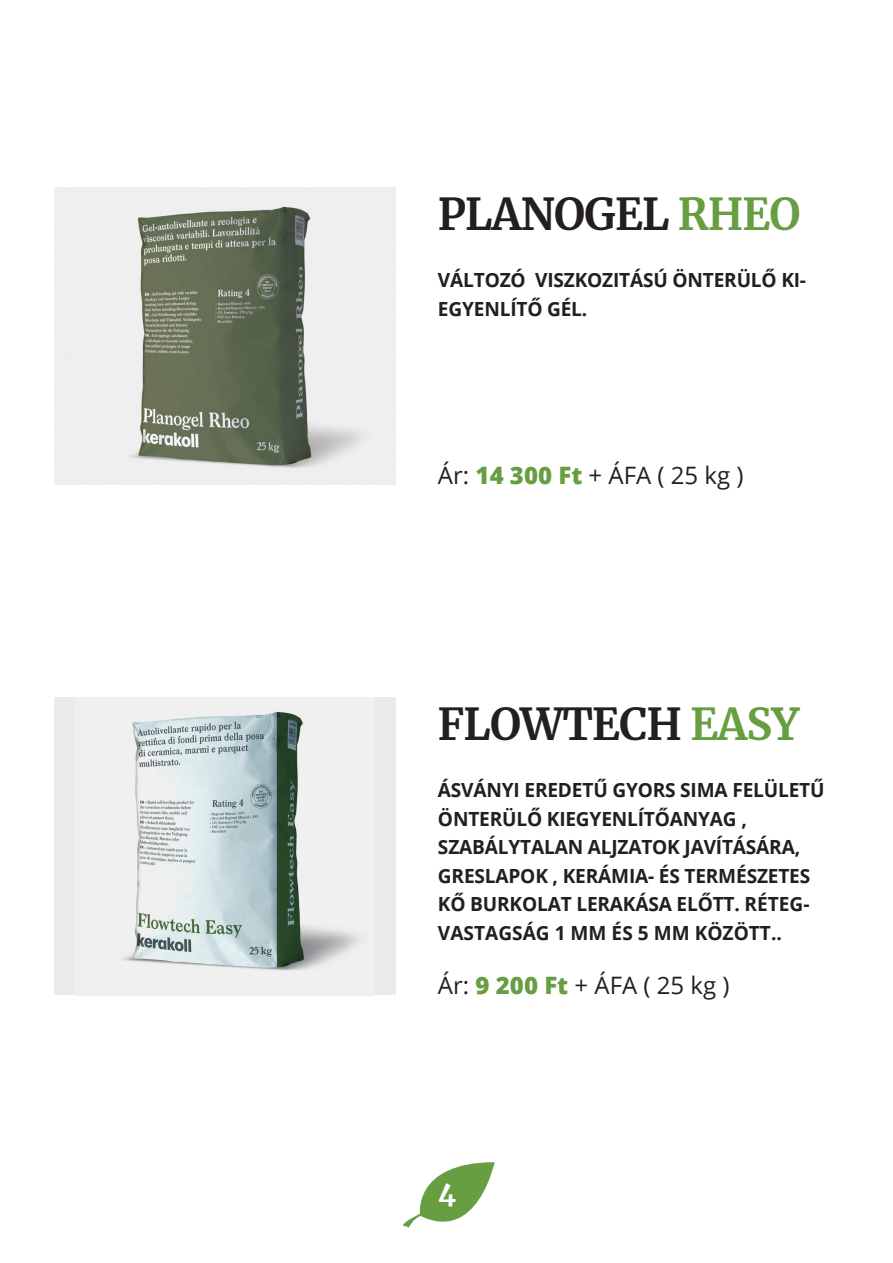
<style>
.page{position:relative;width:893px;height:1263px;background:#fff}
.page>*{position:absolute;margin:0;border:0;box-sizing:border-box;transform-origin:0 0}
.t1{font:700 43.5px "Merriweather";letter-spacing:-.02em;color:#231f20}
.t2{font:900 27px "Merriweather";color:#fff}
.t3{font:24px "Open Sans";color:#231f20}
.t4{font:700 19.5px/28.5px "Open Sans";letter-spacing:-.01em;color:#231f20}
.s1{color:#669e41}
.s2{font-weight:800;color:#669e41}
</style>
<div class="page">
<svg style="left:403px;top:1162px;width:92px;height:66px"></svg>
<div style="left:54px;top:697px;width:341px;height:298px;background:#ebebea"></div>
<img style="left:124px;top:711px;width:232px;height:259px">
<img style="left:54px;top:187px;width:341px;height:298px">
<p class="t1" style="left:438px;top:184px;width:364px">PLANOGEL <span class="s1">RHEO</span></p>
<p class="t4" style="left:438px;top:265px;width:370px">VÁLTOZÓ VISZKOZITÁSÚ ÖNTERÜLŐ KI‑<br>EGYENLÍTŐ GÉL.</p>
<p class="t3" style="left:438px;top:458px;width:307px">Ár: <span class="s2">14 300 Ft</span> + ÁFA ( 25 kg )</p>
<p class="t1" style="left:438px;top:694px;width:363px">FLOWTECH <span class="s1">EASY</span></p>
<p class="t4" style="left:438px;top:775px;width:388px">ÁSVÁNYI EREDETŰ GYORS SIMA FELÜLETŰ<br>ÖNTERÜLŐ KIEGYENLÍTŐANYAG ,</p>
<p class="t4" style="left:438px;top:832px;width:374px">SZABÁLYTALAN ALJZATOK JAVÍTÁSÁRA, GRESLAPOK , KERÁMIA- ÉS TERMÉSZETES KŐ BURKOLAT LERAKÁSA ELŐTT. RÉTEG‑ VASTAGSÁG 1 MM ÉS 5 MM KÖZÖTT..</p>
<p class="t3" style="left:438px;top:969px;width:293px">Ár: <span class="s2">9 200 Ft</span> + ÁFA ( 25 kg )</p>
<h2 class="t2" style="left:438px;top:1174px;width:20px">4</h2>
</div>
